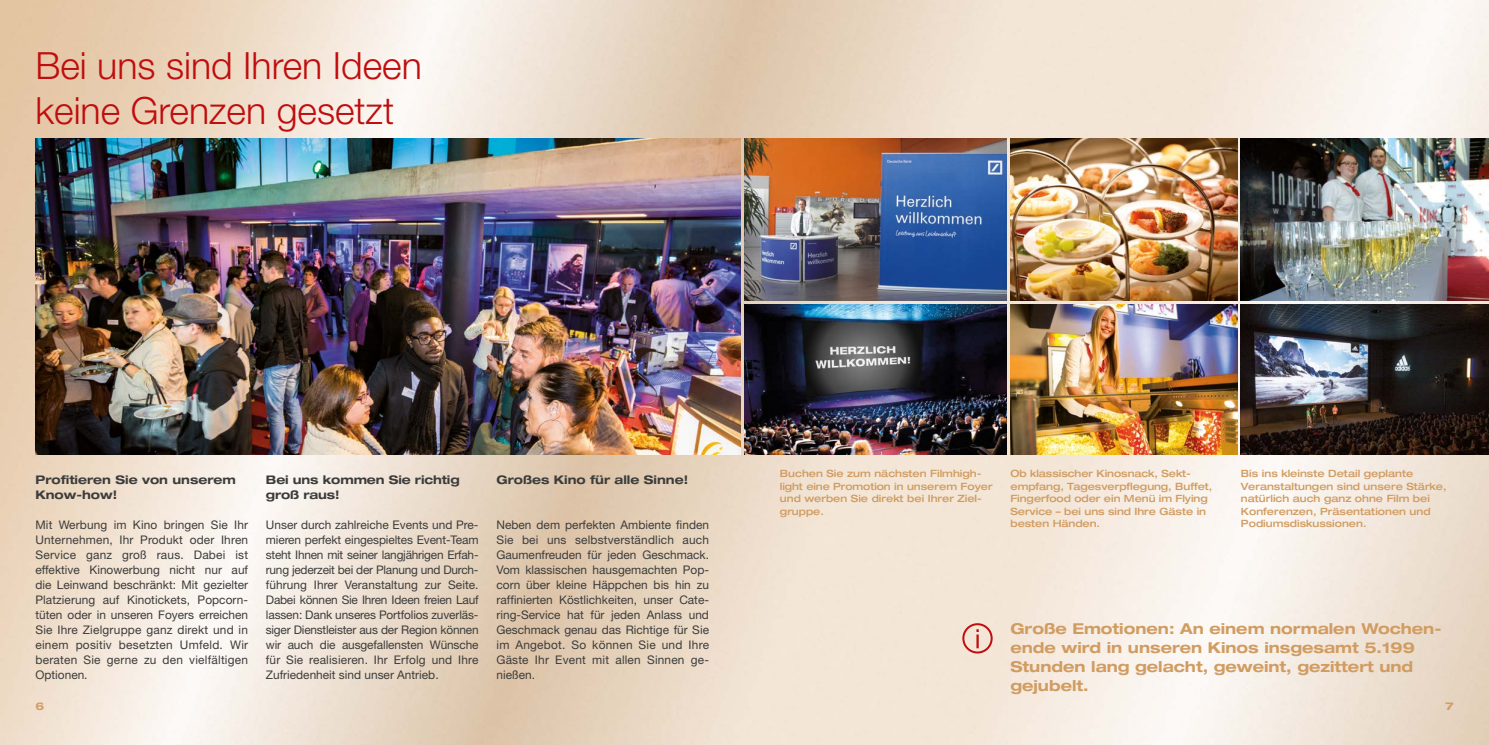
<style>
.page{position:relative;width:1489px;height:745px;background:#fff}
.page>*{position:absolute;margin:0;border:0;box-sizing:border-box;transform-origin:0 0}
.t1{font:300 37.5px/45px "Helvetica Neue LT";color:#c00d0e}
.t2{font:700 expanded 15px/18.8px "Helvetica Neue LT";color:#d19c61}
.t3{font:11.88px/15px "Helvetica Neue LT";letter-spacing:.015em;color:#3c3c3b;text-align:justify}
.t4{font:700 expanded 11.88px/15px "Helvetica Neue LT";color:#3c3c3b}
.t5{font:700 expanded 10.62px "Helvetica Neue LT";color:#d19c61}
.t6{font:500 expanded 10px/12.5px "Helvetica Neue LT";color:#d19c61}
</style>
<div class="page">
<img style="left:0;top:0;width:1488px;height:744px">
<img style="left:744px;top:139px;width:262px;height:161px">
<img style="left:1240px;top:139px;width:248px;height:161px">
<img style="left:35px;top:139px;width:706px;height:315px">
<img style="left:1010px;top:304px;width:227px;height:150px">
<img style="left:1010px;top:139px;width:227px;height:161px">
<img style="left:1240px;top:304px;width:248px;height:150px">
<div style="left:962px;top:622px;width:30px;height:31px;border:2px solid #c00d0e;border-radius:50%"></div>
<svg style="left:976px;top:628px;width:2px;height:20px"></svg>
<img style="left:744px;top:304px;width:262px;height:150px">
<h1 class="t1" style="left:35px;top:42px;width:388px">Bei uns sind Ihren Ideen keine Grenzen gesetzt</h1>
<p class="t4" style="left:35px;top:472px;width:202px">Profitieren Sie von unserem<br>Know-how!</p>
<p class="t3" style="left:35px;top:517px;width:214px">Mit Werbung im Kino bringen Sie Ihr Unternehmen, Ihr Produkt oder Ihren Service ganz groß raus. Dabei ist effektive Kinowerbung nicht nur auf die Leinwand beschränkt: Mit gezielter Platzierung auf Kinotickets, Popcorn&shy;tüten oder in unseren Foyers erreichen Sie Ihre Zielgruppe ganz direkt und in einem positiv besetzten Umfeld. Wir beraten Sie gerne zu den vielfältigen Optionen.</p>
<p class="t4" style="left:266px;top:472px;width:195px">Bei uns kommen Sie richtig groß raus!</p>
<p class="t3" style="left:266px;top:517px;width:214px">Unser durch zahlreiche Events und Pre&shy;mieren perfekt eingespieltes Event-Team steht Ihnen mit seiner langjährigen Erfah&shy;rung jederzeit bei der Planung und Durch&shy;führung Ihrer Veranstaltung zur Seite.<br>Dabei können Sie Ihren Ideen freien Lauf lassen: Dank unseres Portfolios zuverläs&shy;siger Dienstleister aus der Region können wir auch die ausgefallensten Wünsche für Sie realisieren. Ihr Erfolg und Ihre Zufriedenheit sind unser Antrieb.</p>
<p class="t4" style="left:496px;top:472px;width:193px">Großes Kino für alle Sinne!</p>
<p class="t3" style="left:496px;top:517px;width:214px">Neben dem perfekten Ambiente finden Sie bei uns selbstverständlich auch Gaumenfreuden für jeden Geschmack.<br>Vom klassischen hausgemachten Pop&shy;corn über kleine Häppchen bis hin zu raffinierten Köstlichkeiten, unser Cate&shy;ring-Service hat für jeden Anlass und Geschmack genau das Richtige für Sie im Angebot. So können Sie und Ihre Gäste Ihr Event mit allen Sinnen ge&shy;nießen.</p>
<p class="t6" style="left:780px;top:466px;width:214px">Buchen Sie zum nächsten Filmhigh&shy;light eine Promotion in unserem Foyer und werben Sie direkt bei Ihrer Ziel&shy;gruppe.</p>
<p class="t6" style="left:1240px;top:466px;width:207px">Bis ins kleinste Detail geplante<br>Veranstaltungen sind unsere Stärke, natürlich auch ganz ohne Film bei<br>Konferenzen, Präsentationen und<br>Podiumsdiskussionen.</p>
<p class="t6" style="left:1010px;top:466px;width:203px">Ob klassischer Kinosnack, Sekt&shy;empfang, Tagesverpflegung, Buffet,<br>Fingerfood oder ein Menü im Flying<br>Service – bei uns sind Ihre Gäste in besten Händen.</p>
<p class="t2" style="left:1010px;top:619px;width:433px">Große Emotionen: An einem normalen Wochen&shy;ende wird in unseren Kinos insgesamt 5.199<br>Stunden lang gelacht, geweint, gezittert und gejubelt.</p>
<p class="t5" style="left:35px;top:698px;width:10px">6</p>
<p class="t5" style="left:1445px;top:698px;width:10px">7</p>
</div>
